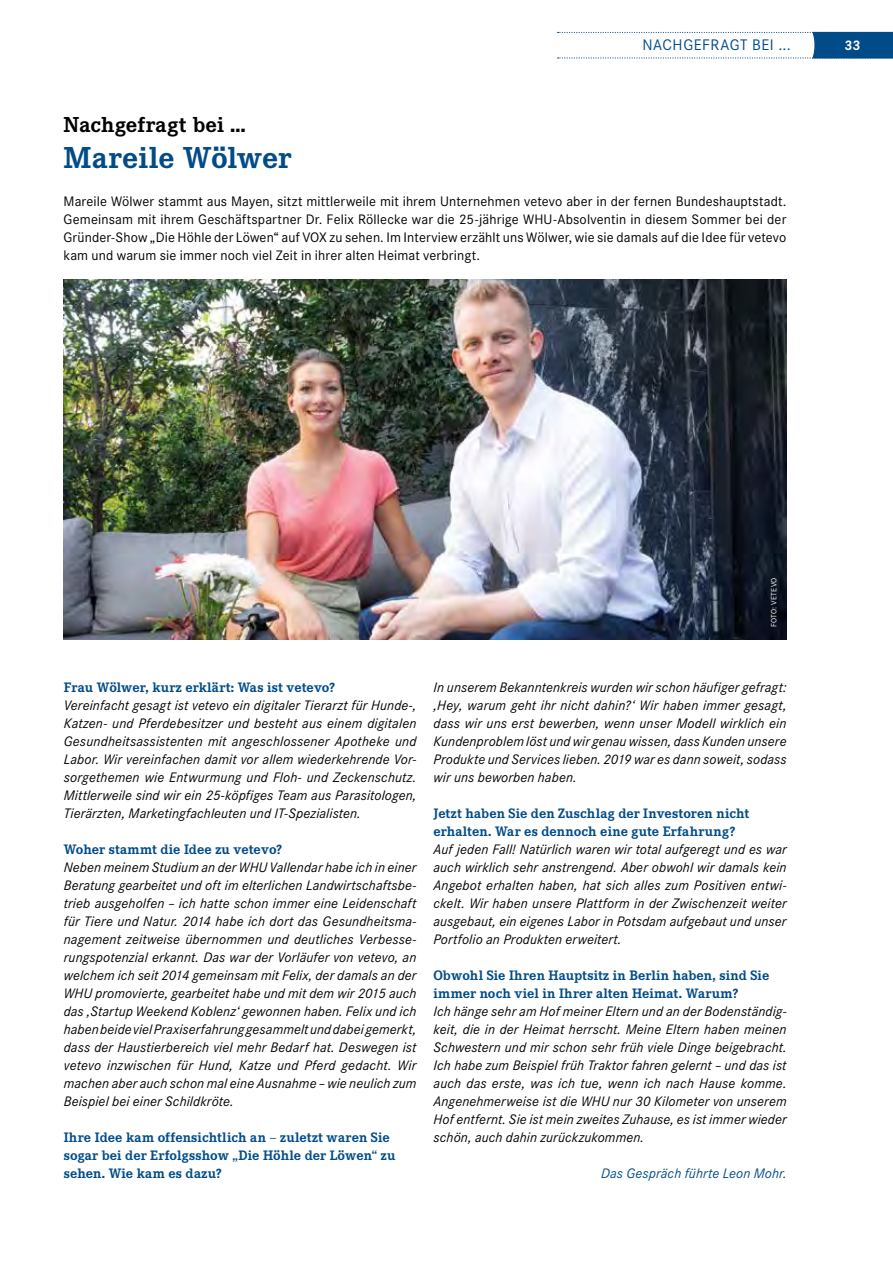
<style>
.page{position:relative;width:893px;height:1263px;background:#fff}
.page>*{position:absolute;margin:0;border:0;box-sizing:border-box;transform-origin:0 0}
.t1{font:700 31.5px "Corporate E";color:#004b88}
.t2{font:700 22.5px "Corporate E";letter-spacing:.01em;color:#000}
.t3{font:15px "Corporate S";letter-spacing:.035em;color:#004b88}
.t4{font:700 14.25px/18px "Corporate E";letter-spacing:.01em;color:#004b88}
.t5{font:italic 13.5px/18px "Corporate S";letter-spacing:.01em;color:#000;text-align:justify}
.t6{font:13.5px/18px "Corporate S";letter-spacing:.01em;color:#000;text-align:justify}
.t7{font:italic 13.5px "Corporate S";letter-spacing:.01em;color:#004b88}
.t8{font:700 13.5px "Corporate S";color:#fff}
.t9{font:7.5px "Corporate S";letter-spacing:.035em;color:#fff}
</style>
<div class="page">
<svg style="left:558px;top:32px;width:335px;height:27px"></svg>
<img style="left:64px;top:279px;width:723px;height:360px">
<p class="t3" style="left:642px;top:36px;width:150px">NACHGEFRAGT BEI ...</p>
<p class="t8" style="left:844px;top:37px;width:18px">33</p>
<h2 class="t2" style="left:64px;top:112px;width:184px">Nachgefragt bei …</h2>
<h1 class="t1" style="left:64px;top:140px;width:229px">Mareile Wölwer</h1>
<p class="t6" style="left:64px;top:192px;width:724px">Mareile Wölwer stammt aus Mayen, sitzt mittlerweile mit ihrem Unternehmen vetevo aber in der fernen Bundeshauptstadt.<br>Gemeinsam mit ihrem Geschäftspartner Dr. Felix Röllecke war die 25-jährige WHU-Absolventin in diesem Sommer bei der Gründer-Show „Die Höhle der Löwen“ auf VOX zu sehen. Im Interview erzählt uns Wölwer, wie sie damals auf die Idee für vetevo kam und warum sie immer noch viel Zeit in ihrer alten Heimat verbringt.</p>
<p class="t9" style="left:769px;top:627px;width:51px;rotate:-90deg">FOTO: VETEVO</p>
<p class="t4" style="left:64px;top:678px;width:273px">Frau Wölwer, kurz erklärt: Was ist vetevo?</p>
<p class="t5" style="left:64px;top:696px;width:354px">Vereinfacht gesagt ist vetevo ein digitaler Tierarzt für Hunde-, Katzen- und Pferdebesitzer und besteht aus einem digitalen Gesundheitsassistenten mit angeschlossener Apotheke und Labor. Wir vereinfachen damit vor allem wiederkehrende Vor&shy;sorgethemen wie Entwurmung und Floh- und Zeckenschutz.<br>Mittlerweile sind wir ein 25-köpfiges Team aus Parasitologen, Tierärzten, Marketingfachleuten und IT-Spezialisten.</p>
<p class="t4" style="left:64px;top:840px;width:220px">Woher stammt die Idee zu vetevo?</p>
<p class="t5" style="left:64px;top:858px;width:354px">Neben meinem Studium an der WHU Vallendar habe ich in einer Beratung gearbeitet und oft im elterlichen Landwirtschaftsbe&shy;trieb ausgeholfen – ich hatte schon immer eine Leidenschaft für Tiere und Natur. 2014 habe ich dort das Gesundheitsma&shy;nagement zeitweise übernommen und deutliches Verbesse&shy;rungspotenzial erkannt. Das war der Vorläufer von vetevo, an welchem ich seit 2014 gemeinsam mit Felix, der damals an der WHU promovierte, gearbeitet habe und mit dem wir 2015 auch das ‚Startup Weekend Koblenz‘ gewonnen haben. Felix und ich haben beide viel Praxiserfahrung gesammelt und dabei gemerkt, dass der Haustierbereich viel mehr Bedarf hat. Deswegen ist vetevo inzwischen für Hund, Katze und Pferd gedacht. Wir machen aber auch schon mal eine Ausnahme – wie neulich zum Beispiel bei einer Schildkröte.</p>
<p class="t4" style="left:64px;top:1128px;width:333px">Ihre Idee kam offensichtlich an – zuletzt waren Sie sogar bei der Erfolgsshow „Die Höhle der Löwen“ zu sehen. Wie kam es dazu?</p>
<p class="t5" style="left:433px;top:678px;width:355px">In unserem Bekanntenkreis wurden wir schon häufiger gefragt: ‚Hey, warum geht ihr nicht dahin?‘ Wir haben immer gesagt, dass wir uns erst bewerben, wenn unser Modell wirklich ein Kundenproblem löst und wir genau wissen, dass Kunden unsere Produkte und Services lieben. 2019 war es dann soweit, sodass wir uns beworben haben.</p>
<p class="t4" style="left:433px;top:804px;width:317px">Jetzt haben Sie den Zuschlag der Investoren nicht erhalten. War es dennoch eine gute Erfahrung?</p>
<p class="t5" style="left:433px;top:840px;width:355px">Auf jeden Fall! Natürlich waren wir total aufgeregt und es war auch wirklich sehr anstrengend. Aber obwohl wir damals kein Angebot erhalten haben, hat sich alles zum Positiven entwi&shy;ckelt. Wir haben unsere Plattform in der Zwischenzeit weiter ausgebaut, ein eigenes Labor in Potsdam aufgebaut und unser Portfolio an Produkten erweitert.</p>
<p class="t4" style="left:433px;top:966px;width:337px">Obwohl Sie Ihren Hauptsitz in Berlin haben, sind Sie immer noch viel in Ihrer alten Heimat. Warum?</p>
<p class="t5" style="left:433px;top:1002px;width:355px">Ich hänge sehr am Hof meiner Eltern und an der Bodenständig&shy;keit, die in der Heimat herrscht. Meine Eltern haben meinen Schwestern und mir schon sehr früh viele Dinge beigebracht.<br>Ich habe zum Beispiel früh Traktor fahren gelernt – und das ist auch das erste, was ich tue, wenn ich nach Hause komme.<br>Angenehmerweise ist die WHU nur 30 Kilometer von unserem Hof entfernt. Sie ist mein zweites Zuhause, es ist immer wieder schön, auch dahin zurückzukommen.</p>
<p class="t7" style="left:601px;top:1165px;width:187px">Das Gespräch führte Leon Mohr.</p>
</div>
